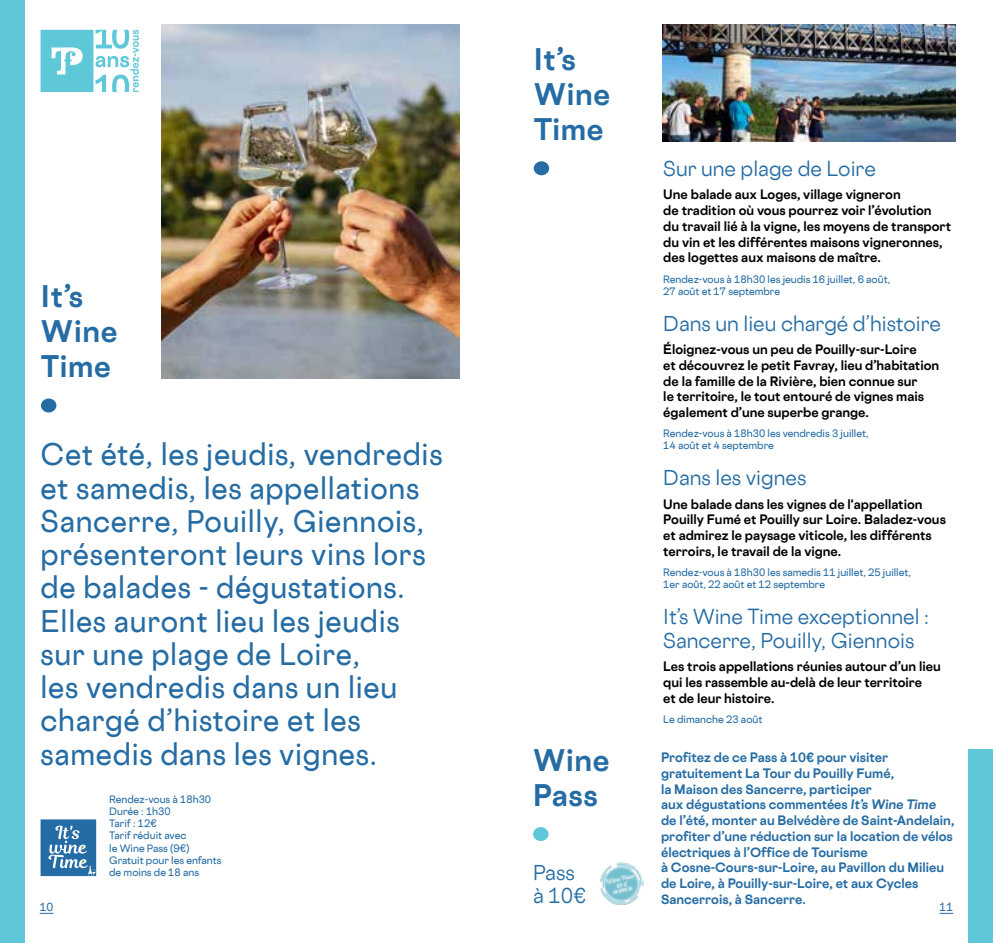
<style>
.page{position:relative;width:993px;height:943px;background:#fff}
.page>*{position:absolute;margin:0;border:0;box-sizing:border-box;transform-origin:0 0}
.t1{font:500 28px/33.2px "Cosmica";letter-spacing:.025em;color:#256ca4}
.t2{font:700 28px/35px "Cosmica";letter-spacing:.025em;color:#256ca4}
.t3{font:19.25px/23.6px "Cosmica";color:#256ca4}
.t4{font:700 12.25px/15.8px "Cosmica";color:#000}
.t5{font:700 12.25px/15.8px "Cosmica";color:#256ca4}
.t6{font:500 10.5px "Cosmica";color:#256ca4}
.t7{font:500 9.62px/12.2px "Cosmica";color:#256ca4}
.s1{font-style:italic}
</style>
<div class="page">
<svg style="left:40px;top:912px;width:13px;height:1px"></svg>
<div style="left:533px;top:827px;width:15px;height:14px;background:#5fc8d8;border-radius:50%"></div>
<div style="left:41px;top:398px;width:15px;height:14px;background:#256ca4;border-radius:50%"></div>
<img style="left:161px;top:25px;width:298px;height:354px">
<div style="left:533px;top:161px;width:16px;height:14px;background:#256ca4;border-radius:50%"></div>
<svg style="left:939px;top:912px;width:13px;height:1px"></svg>
<img style="left:662px;top:25px;width:293px;height:116px">
<div style="left:0;top:0;width:25px;height:943px;background:#5fc8d8"></div>
<div style="left:967px;top:749px;width:25px;height:194px;background:#5fc8d8"></div>
<svg style="left:41px;top:30px;width:98px;height:62px"></svg>
<svg style="left:41px;top:819px;width:55px;height:57px;background:#4984b2"></svg>
<img style="left:600px;top:862px;width:43px;height:43px">
<h1 class="t2" style="left:41px;top:279px;width:78px">It’s<br>Wine<br>Time</h1>
<p class="t1" style="left:41px;top:438px;width:403px">Cet été, les jeudis, vendredis et samedis, les appellations<br>Sancerre, Pouilly, Giennois, présenteront leurs vins lors de balades - dégustations.<br>Elles auront lieu les jeudis sur une plage de Loire,<br>les vendredis dans un lieu chargé d’histoire et les samedis dans les vignes.</p>
<p class="t6" style="left:40px;top:900px;width:15px">10</p>
<p class="t7" style="left:109px;top:792px;width:114px">Rendez-vous à 18h30<br>Durée : 1h30<br>Tarif : 12€<br>Tarif réduit avec<br>le Wine Pass (9€)<br>Gratuit pour les enfants de moins de 18 ans</p>
<h1 class="t2" style="left:533px;top:42px;width:78px">It’s<br>Wine<br>Time</h1>
<h1 class="t2" style="left:533px;top:742px;width:78px">Wine<br>Pass</h1>
<h2 class="t3" style="left:533px;top:860px;width:54px">Pass à 10€</h2>
<h2 class="t3" style="left:663px;top:157px;width:214px">Sur une plage de Loire</h2>
<p class="t4" style="left:663px;top:187px;width:289px">Une balade aux Loges, village vigneron<br>de tradition où vous pourrez voir l’évolution<br>du travail lié à la vigne, les moyens de transport du vin et les différentes maisons vigneronnes, des logettes aux maisons de maître.</p>
<p class="t7" style="left:663px;top:273px;width:228px">Rendez-vous à 18h30 les jeudis 16 juillet, 6 août,<br>27 août et 17 septembre</p>
<h2 class="t3" style="left:663px;top:311px;width:279px">Dans un lieu chargé d’histoire</h2>
<p class="t4" style="left:663px;top:341px;width:277px">Éloignez-vous un peu de Pouilly-sur-Loire<br>et découvrez le petit Favray, lieu d’habitation de la famille de la Rivière, bien connue sur<br>le territoire, le tout entouré de vignes mais également d’une superbe grange.</p>
<p class="t7" style="left:663px;top:427px;width:207px">Rendez-vous à 18h30 les vendredis 3 juillet,<br>14 août et 4 septembre</p>
<h2 class="t3" style="left:663px;top:466px;width:145px">Dans les vignes</h2>
<p class="t4" style="left:663px;top:496px;width:284px">Une balade dans les vignes de l'appellation Pouilly Fumé et Pouilly sur Loire. Baladez-vous et admirez le paysage viticole, les différents terroirs, le travail de la vigne.</p>
<p class="t7" style="left:663px;top:566px;width:249px">Rendez-vous à 18h30 les samedis 11 juillet, 25 juillet,<br>1er août, 22 août et 12 septembre</p>
<h2 class="t3" style="left:663px;top:605px;width:267px">It’s Wine Time exceptionnel :<br>Sancerre, Pouilly, Giennois</h2>
<p class="t4" style="left:663px;top:658px;width:279px">Les trois appellations réunies autour d’un lieu qui les rassemble au-delà de leur territoire<br>et de leur histoire.</p>
<p class="t7" style="left:663px;top:713px;width:101px">Le dimanche 23 août</p>
<p class="t5" style="left:661px;top:749px;width:295px">Profitez de ce Pass à 10€ pour visiter gratuitement La Tour du Pouilly Fumé,<br>la Maison des Sancerre, participer<br>aux dégustations commentées <span class="s1">It’s Wine Time </span>de l’été, monter au Belvédère de Saint-Andelain, profiter d’une réduction sur la location de vélos électriques à l’Office de Tourisme<br>à Cosne-Cours-sur-Loire, au Pavillon du Milieu de Loire, à Pouilly-sur-Loire, et aux Cycles Sancerrois, à Sancerre.</p>
<p class="t6" style="left:939px;top:900px;width:15px">11</p>
</div>
